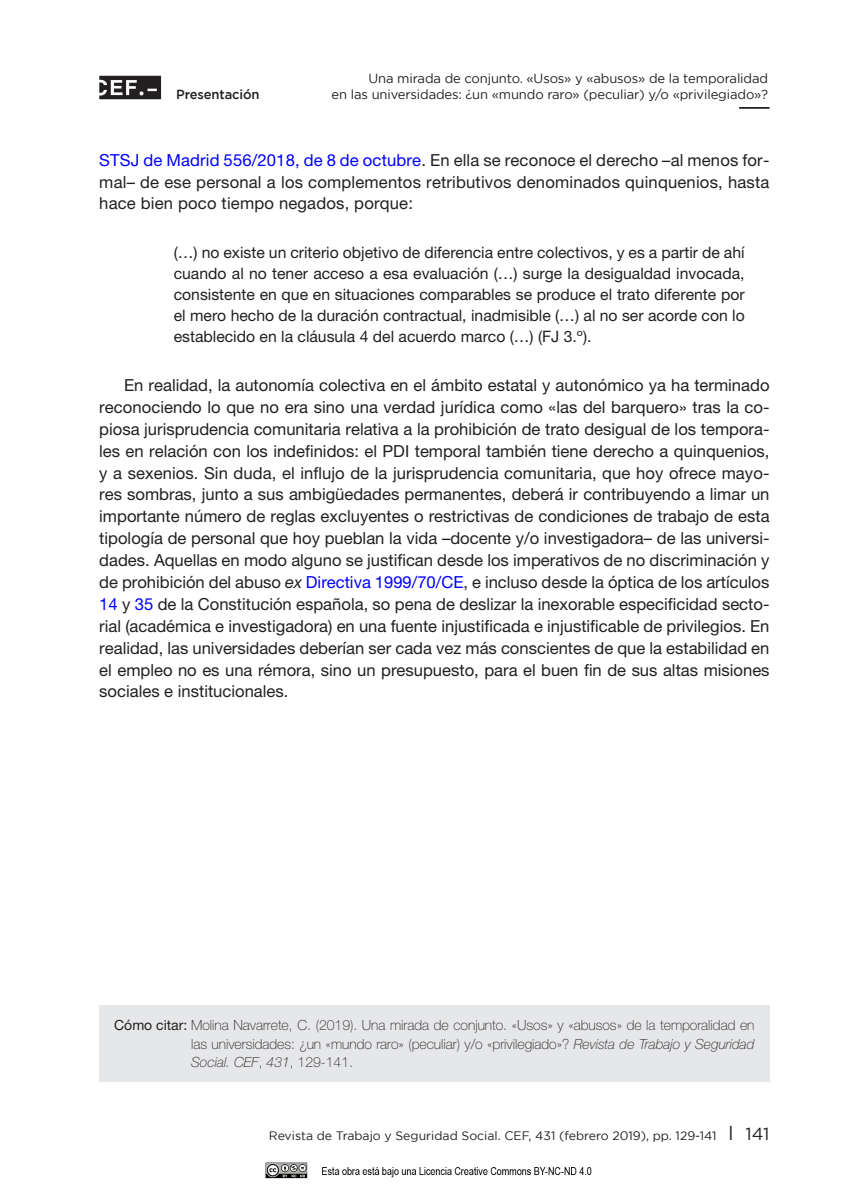
<style>
.page{position:relative;width:844px;height:1191px;background:#fff}
.page>*{position:absolute;margin:0;border:0;box-sizing:border-box;transform-origin:0 0}
.t1{font:16.62px/21.9px "Helvetica Neue LT Std";letter-spacing:.005em;color:#231f20;text-align:justify}
.t2{font:15.75px/21px "Helvetica Neue LT Std";color:#231f20;text-align:justify}
.t3{font:100 14px/18.4px "Helvetica Neue LT Std";color:#231f20;text-align:justify}
.t4{font:13.12px "Gotham";letter-spacing:-.01em;color:#231f20}
.t5{font:500 13.12px "Gotham";letter-spacing:-.01em;color:#231f20}
.t6{font:12.25px "Gotham";color:#231f20}
.s1{color:#00f}
.s2{font-style:italic}
.s3{font-weight:400}
.s4{font-family:"Palatino Linotype";font-weight:700;font-size:19.25px}
.s5{font-size:17.5px}
</style>
<div class="page">
<img style="left:265px;top:1162px;width:327px;height:17px">
<svg style="left:99px;top:76px;width:62px;height:23px"></svg>
<hr style="left:739px;top:107px;width:30px;height:2px;background:#231f20">
<div style="left:99px;top:1005px;width:670px;height:76px;background:#e6e7e9"></div>
<p class="t4" style="left:368px;top:71px;width:401px">Una mirada de conjunto. «Usos» y «abusos» de la temporalidad</p>
<p class="t5" style="left:176px;top:87px;width:85px">Presentación</p>
<p class="t4" style="left:331px;top:87px;width:438px">en las universidades: ¿un «mundo raro» (peculiar) y/o «privilegiado»?</p>
<p class="t1" style="left:99px;top:149px;width:671px"><span class="s1">STSJ de Madrid 556/2018, de 8 de octubre</span>. En ella se reconoce el derecho –al menos for&shy;mal– de ese personal a los complementos retributivos denominados quinquenios, hasta hace bien poco tiempo negados, porque:</p>
<p class="t2" style="left:174px;top:241px;width:572px">(…) no existe un criterio objetivo de diferencia entre colectivos, y es a partir de ahí cuando al no tener acceso a esa evaluación (…) surge la desigualdad invocada, consistente en que en situaciones comparables se produce el trato diferente por el mero hecho de la duración contractual, inadmisible (…) al no ser acorde con lo establecido en la cláusula 4 del acuerdo marco (…) (FJ 3.º).</p>
<p class="t1" style="left:99px;top:374px;width:671px;text-indent:25px">En realidad, la autonomía colectiva en el ámbito estatal y autonómico ya ha terminado reconociendo lo que no era sino una verdad jurídica como «las del barquero» tras la co&shy;piosa jurisprudencia comunitaria relativa a la prohibición de trato desigual de los tempora&shy;les en relación con los indefinidos: el PDI temporal también tiene derecho a quinquenios, y a sexenios. Sin duda, el influjo de la jurisprudencia comunitaria, que hoy ofrece mayo&shy;res sombras, junto a sus ambigüedades permanentes, deberá ir contribuyendo a limar un importante número de reglas excluyentes o restrictivas de condiciones de trabajo de esta tipología de personal que hoy pueblan la vida –docente y/o investigadora– de las universi&shy;dades. Aquellas en modo alguno se justifican desde los imperativos de no discriminación y de prohibición del abuso <span class="s2">ex</span> <span class="s1">Directiva 1999/70/CE</span>, e incluso desde la óptica de los artículos <span class="s1">14</span> y <span class="s1">35</span> de la Constitución española, so pena de deslizar la inexorable especificidad secto&shy;rial (académica e investigadora) en una fuente injustificada e injustificable de privilegios. En realidad, las universidades deberían ser cada vez más conscientes de que la estabilidad en el empleo no es una rémora, sino un presupuesto, para el buen fin de sus altas misiones sociales e institucionales.</p>
<p class="t3" style="left:191px;top:1016px;width:564px;text-indent:-77px"><span class="s3">Cómo citar:</span> Molina Navarrete, C. (2019). Una mirada de conjunto. «Usos» y «abusos» de la temporalidad en las universidades: ¿un «mundo raro» (peculiar) y/o «privilegiado»? <span class="s2">Revista de Trabajo y Seguridad Social. CEF</span>, <span class="s2">431</span>, 129-141.</p>
<p class="t6" style="left:269px;top:1128px;width:502px">Revista de Trabajo y Seguridad Social. CEF, 431 (febrero 2019), pp. 129-141 <span class="s4">|</span> <span class="s5">141</span></p>
</div>
